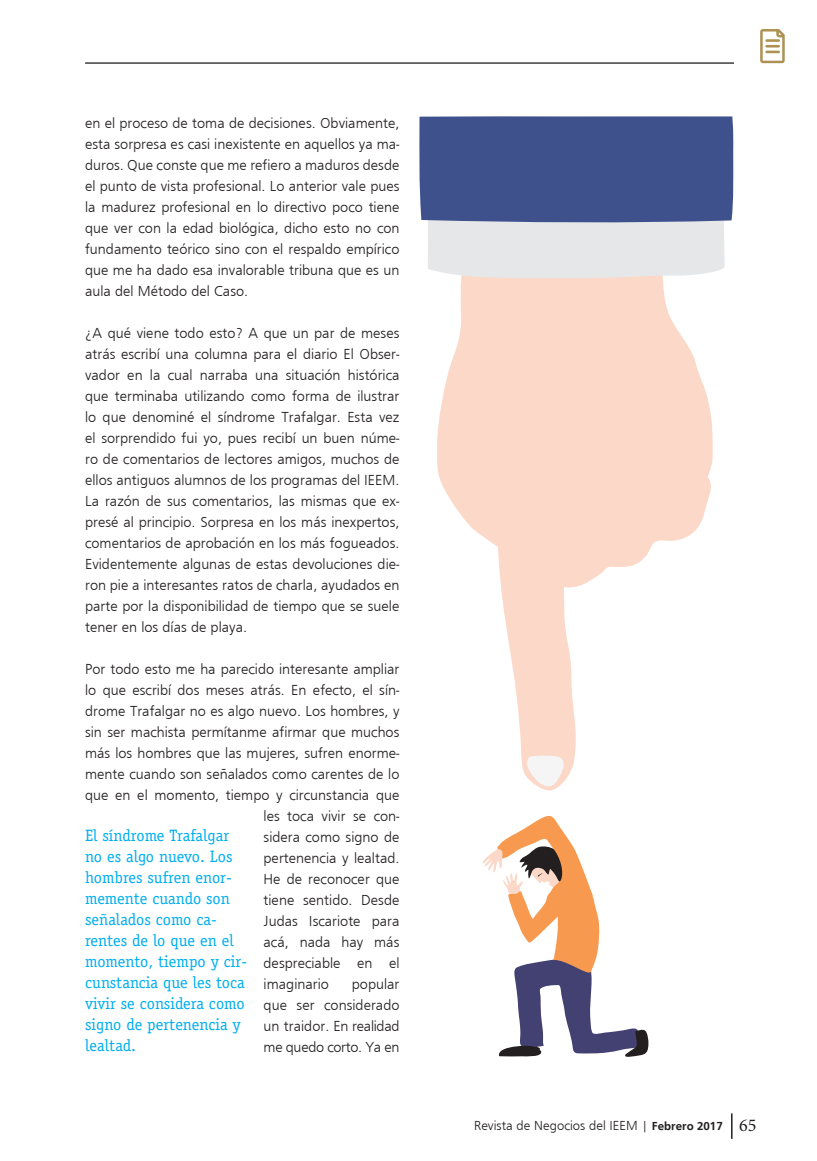
<style>
.page{position:relative;width:817px;height:1161px;background:#fff}
.page>*{position:absolute;margin:0;border:0;box-sizing:border-box;transform-origin:0 0}
.t1{font:16.5px/21px "Officina Serif Std";color:#00aeef}
.t2{font:300 15px/21px "Frugal Sans";color:#231f20;text-align:justify}
.t3{font:300 13.5px "Frugal Sans";color:#231f20}
.s1{font-weight:700;font-size:12px}
.s2{font-family:"Minion Pro";font-weight:400;font-size:18px}
</style>
<div class="page">
<hr style="left:730px;top:1113px;width:2px;height:26px;background:#231f20">
<hr style="left:85px;top:62px;width:648px;height:2px;background:#3e3e3f">
<svg style="left:760px;top:29px;width:24px;height:34px"></svg>
<svg style="left:437px;top:281px;width:275px;height:510px;fill:#fcd8c8"></svg>
<svg style="left:419px;top:116px;width:314px;height:165px;background:#7d88af"></svg>
<svg style="left:526px;top:754px;width:41px;height:35px"></svg>
<svg style="left:557px;top:464px;width:154px;height:125px"></svg>
<svg style="left:482px;top:815px;width:167px;height:242px"></svg>
<p class="t2" style="left:85px;top:113px;width:316px">en el proceso de toma de decisiones. Obviamente, esta sorpresa es casi inexistente en aquellos ya ma&shy;duros. Que conste que me refiero a maduros desde el punto de vista profesional. Lo anterior vale pues la madurez profesional en lo directivo poco tiene que ver con la edad biológica, dicho esto no con fundamento teórico sino con el respaldo empírico que me ha dado esa invalorable tribuna que es un aula del Método del Caso.</p>
<p class="t2" style="left:85px;top:323px;width:316px">¿A qué viene todo esto? A que un par de meses atrás escribí una columna para el diario El Obser&shy;vador en la cual narraba una situación histórica que terminaba utilizando como forma de ilustrar lo que denominé el síndrome Trafalgar. Esta vez el sorprendido fui yo, pues recibí un buen núme&shy;ro de comentarios de lectores amigos, muchos de ellos antiguos alumnos de los programas del IEEM.<br>La razón de sus comentarios, las mismas que ex&shy;presé al principio. Sorpresa en los más inexpertos, comentarios de aprobación en los más fogueados.<br>Evidentemente algunas de estas devoluciones die&shy;ron pie a interesantes ratos de charla, ayudados en parte por la disponibilidad de tiempo que se suele tener en los días de playa.</p>
<p class="t2" style="left:85px;top:659px;width:316px">Por todo esto me ha parecido interesante ampliar</p>
<p class="t2" style="left:85px;top:680px;width:316px">lo que escribí dos meses atrás. En efecto, el sín-</p>
<p class="t2" style="left:85px;top:701px;width:316px">drome Trafalgar no es algo nuevo. Los hombres, y</p>
<p class="t2" style="left:85px;top:722px;width:316px">sin ser machista permítanme afirmar que muchos</p>
<p class="t2" style="left:85px;top:743px;width:316px">más los hombres que las mujeres, sufren enorme-</p>
<p class="t2" style="left:85px;top:764px;width:316px">mente cuando son señalados como carentes de lo</p>
<p class="t2" style="left:85px;top:785px;width:316px">que en el momento, tiempo y circunstancia que</p>
<p class="t2" style="left:263px;top:806px;width:137px">les toca vivir se con-</p>
<p class="t2" style="left:263px;top:827px;width:137px">sidera como signo de</p>
<p class="t2" style="left:263px;top:848px;width:137px">pertenencia y lealtad.</p>
<p class="t2" style="left:263px;top:869px;width:137px">He de reconocer que</p>
<p class="t2" style="left:263px;top:890px;width:137px">tiene sentido. Desde</p>
<p class="t2" style="left:263px;top:911px;width:137px">Judas Iscariote para</p>
<p class="t2" style="left:263px;top:932px;width:137px">acá, nada hay más</p>
<p class="t2" style="left:263px;top:953px;width:137px">despreciable en el</p>
<p class="t2" style="left:263px;top:974px;width:67px">imaginario</p>
<p class="t1" style="left:85px;top:824px;width:163px">El síndrome Trafalgar no es algo nuevo. Los hombres sufren enor&shy;memente cuando son señalados como ca&shy;rentes de lo que en el momento, tiempo y cir&shy;cunstancia que les toca vivir se considera como signo de pertenencia y lealtad.</p>
<p class="t2" style="left:263px;top:974px;width:137px;text-indent:88px">popular que ser considerado un traidor. En realidad me quedo corto. Ya en</p>
<p class="t3" style="left:474px;top:1118px;width:284px">Revista de Negocios del IEEM | <span class="s1">Febrero 2017</span> <span class="s2">65</span></p>
</div>
